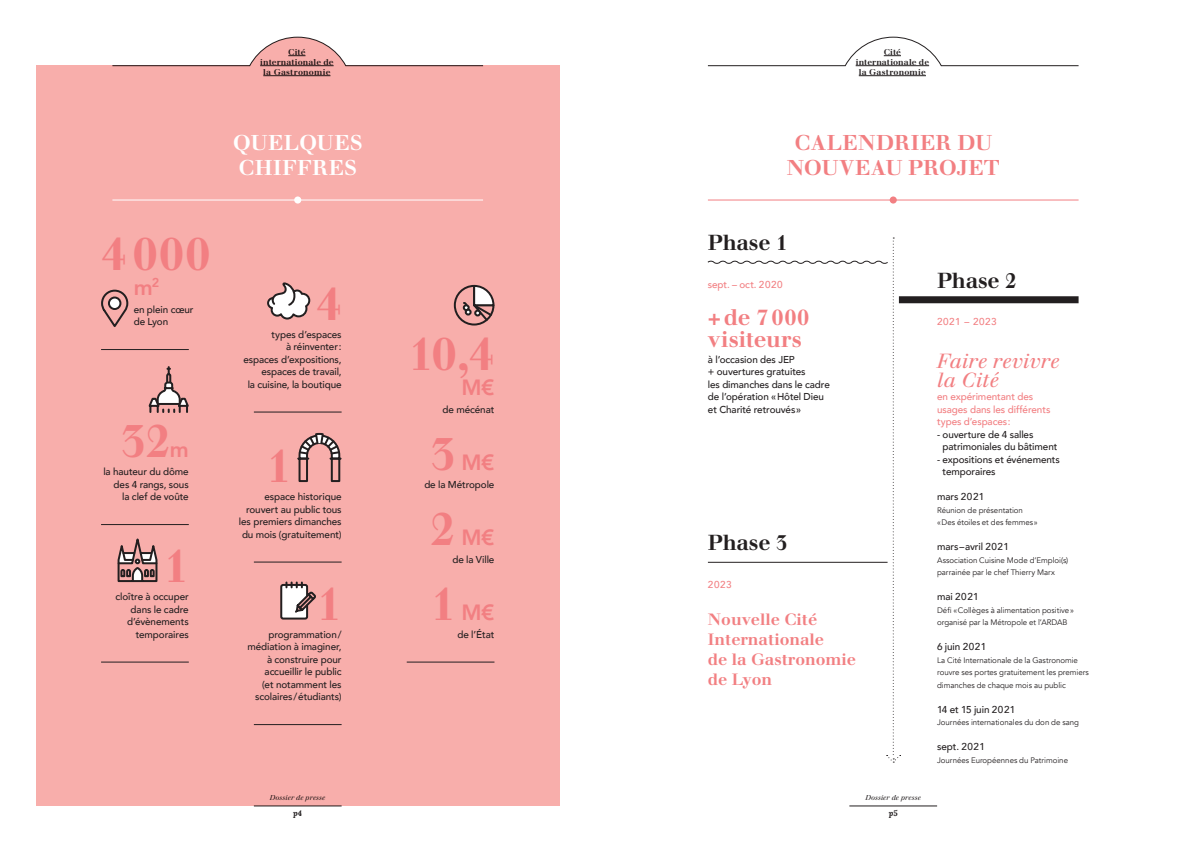
<style>
.page{position:relative;width:1191px;height:842px;background:#fff}
.page>*{position:absolute;margin:0;border:0;box-sizing:border-box;transform-origin:0 0}
.t1{font:700 46px "Justus";letter-spacing:.02em;color:#f27f82}
.t2{font:700 22px/22px "Justus";letter-spacing:.015em;color:#f27f82}
.t3{font:800 22px "Avenir";color:#f27f82}
.t4{font:700 21.3px "Justus";letter-spacing:-.015em;color:#231f20}
.t5{font:700 21px/25.2px "Justus";letter-spacing:.02em;color:#f27f82;text-align:center}
.t6{font:700 21px/25.2px "Justus";letter-spacing:.03em;color:#fff}
.t7{font:20px/19.9px "Justus Italic Oldstyle";letter-spacing:.015em;color:#f27f82}
.t8{font:700 16px/20px "Justus";color:#f27f82}
.t9{font:500 10px/12.5px "Avenir";letter-spacing:-.01em;color:#231f20;text-align:right}
.t10{font:500 10px/12.5px "Avenir";letter-spacing:-.005em;color:#f27f82}
.t11{font:500 10px "Avenir";letter-spacing:.02em;color:#231f20}
.t12{font:500 10px "Avenir";letter-spacing:.055em;color:#f27f82}
.t13{font:500 10px "Avenir";letter-spacing:.015em;color:#231f20}
.t14{font:700 8.3px/10px "Justus";letter-spacing:.015em;color:#231f20;text-align:center}
.t15{font:8px/12.5px "Avenir";letter-spacing:-.005em;color:#231f20}
.t16{font:italic 700 8px "Lora";color:#231f20}
.t17{font:7px "Justus Italic Oldstyle";color:#231f20}
.s1{font-family:"Avenir";font-weight:800;font-size:22px}
.s2{font-family:"Justus";font-weight:700;font-size:46px}
</style>
<div class="page">
<div style="left:36px;top:66px;width:523px;height:740px;background:#f8aeab"></div>
<svg style="left:453px;top:284px;width:42px;height:42px"></svg>
<hr style="left:407px;top:662px;width:87px;height:1px;background:#231f20">
<svg style="left:267px;top:282px;width:44px;height:38px"></svg>
<hr style="left:254px;top:412px;width:87px;height:1px;background:#231f20">
<svg style="left:296px;top:411px;width:46px;height:72px"></svg>
<hr style="left:254px;top:562px;width:87px;height:1px;background:#231f20">
<svg style="left:283px;top:581px;width:33px;height:36px"></svg>
<div style="left:280px;top:584px;width:28px;height:36px;border:2px solid #231f20;border-radius:2px"></div>
<hr style="left:254px;top:724px;width:87px;height:1px;background:#231f20">
<svg style="left:148px;top:366px;width:41px;height:47px"></svg>
<hr style="left:101px;top:524px;width:88px;height:1px;background:#231f20">
<svg style="left:117px;top:538px;width:41px;height:45px"></svg>
<hr style="left:101px;top:662px;width:88px;height:1px;background:#231f20">
<hr style="left:101px;top:349px;width:88px;height:1px;background:#231f20">
<svg style="left:101px;top:289px;width:28px;height:38px"></svg>
<div style="left:109px;top:298px;width:11px;height:11px;background:#fff;border-radius:50%"></div>
<div style="left:108px;top:297px;width:13px;height:13px;border:2px solid #231f20;border-radius:50%"></div>
<hr style="left:112px;top:200px;width:371px;height:1px;background:#fff">
<div style="left:294px;top:196px;width:7px;height:8px;background:#fff;border-radius:50%"></div>
<hr style="left:708px;top:200px;width:370px;height:1px;background:#f27f82">
<div style="left:889px;top:196px;width:7px;height:8px;background:#f27f82;border-radius:50%"></div>
<svg style="left:707px;top:238px;width:193px;height:524px"></svg>
<hr style="left:708px;top:562px;width:179px;height:1px;background:#231f20">
<div style="left:899px;top:296px;width:179px;height:7px;background:#231f20"></div>
<hr style="left:254px;top:806px;width:87px;height:1px;background:#231f20">
<hr style="left:849px;top:806px;width:88px;height:1px;background:#231f20">
<hr style="left:858px;top:75px;width:68px;height:1px;background:#231f20">
<svg style="left:112px;top:37px;width:371px;height:40px"></svg>
<svg style="left:707px;top:37px;width:372px;height:29px"></svg>
<h1 class="t1" style="left:101px;top:225px;width:111px">4000</h1>
<h2 class="t3" style="left:134px;top:270px;width:27px">m<sup>2</sup></h2>
<p class="t9" style="left:134px;top:302px;width:61px;text-align:left">en plein cœur de Lyon</p>
<h1 class="t1" style="left:120px;top:413px;width:70px">32<span class="s1">m</span></h1>
<p class="t9" style="left:103px;top:465px;width:87px">la hauteur du dôme des 4 rangs, sous<br>la clef de voûte</p>
<h1 class="t1" style="left:163px;top:538px;width:27px">1</h1>
<p class="t9" style="left:116px;top:590px;width:75px">cloître à occuper dans le cadre d’évènements temporaires</p>
<p class="t14" style="left:260px;top:47px;width:75px">Cité internationale de la Gastronomie</p>
<p class="t14" style="left:855px;top:47px;width:75px">Cité internationale de la Gastronomie</p>
<h3 class="t6" style="left:233px;top:130px;width:131px">QUELQUES<br>CHIFFRES</h3>
<h3 class="t5" style="left:786px;top:130px;width:214px">CALENDRIER DU<br>NOUVEAU PROJET</h3>
<h1 class="t1" style="left:316px;top:275px;width:27px">4</h1>
<p class="t9" style="left:243px;top:327px;width:100px">types d’espaces<br>à réinventer:<br>espaces d’expositions, espaces de travail,<br>la cuisine, la boutique</p>
<h1 class="t1" style="left:266px;top:438px;width:27px">1</h1>
<p class="t9" style="left:239px;top:490px;width:104px">espace historique rouvert au public tous les premiers dimanches du mois (gratuitement)</p>
<h1 class="t1" style="left:316px;top:575px;width:27px">1</h1>
<p class="t9" style="left:247px;top:627px;width:96px">programmation/ médiation à imaginer, à construire pour accueillir le public<br>(et notamment les scolaires/étudiants)</p>
<p class="t17" style="left:270px;top:793px;width:57px">Dossier de presse</p>
<p class="t16" style="left:293px;top:807px;width:10px">p4</p>
<h1 class="t1" style="left:408px;top:325px;width:88px">10,4</h1>
<h2 class="t3" style="left:461px;top:370px;width:34px">M€</h2>
<p class="t9" style="left:442px;top:402px;width:53px">de mécénat</p>
<h2 class="t3" style="left:430px;top:445px;width:66px"><span class="s2">3</span> M€</h2>
<p class="t9" style="left:424px;top:477px;width:72px">de la Métropole</p>
<h2 class="t3" style="left:430px;top:520px;width:66px"><span class="s2">2</span> M€</h2>
<p class="t9" style="left:452px;top:552px;width:44px">de la Ville</p>
<h2 class="t3" style="left:430px;top:595px;width:66px"><span class="s2">1</span> M€</h2>
<p class="t9" style="left:457px;top:627px;width:39px">de l’État</p>
<h3 class="t4" style="left:708px;top:230px;width:81px">Phase 1</h3>
<p class="t10" style="left:708px;top:277px;width:76px">sept. – oct. 2020</p>
<h2 class="t2" style="left:708px;top:306px;width:103px">+de 7000 visiteurs</h2>
<p class="t9" style="left:708px;top:352px;width:123px;text-align:left">à l’occasion des JEP<br>+ ouvertures gratuites<br>les dimanches dans le cadre de l’opération «Hôtel Dieu et Charité retrouvés»</p>
<h3 class="t4" style="left:708px;top:530px;width:81px">Phase 3</h3>
<p class="t10" style="left:708px;top:577px;width:25px">2023</p>
<h3 class="t8" style="left:708px;top:609px;width:150px">Nouvelle Cité<br>Internationale<br>de la Gastronomie de Lyon</h3>
<p class="t17" style="left:865px;top:793px;width:57px">Dossier de presse</p>
<p class="t16" style="left:888px;top:807px;width:10px">p5</p>
<h3 class="t4" style="left:937px;top:267px;width:81px">Phase 2</h3>
<p class="t12" style="left:937px;top:313px;width:61px">2021 – 2023</p>
<h3 class="t7" style="left:937px;top:351px;width:124px">Faire revivre la Cité</h3>
<p class="t10" style="left:937px;top:390px;width:115px">en expérimentant des usages dans les différents types d’espaces:</p>
<p class="t9" style="left:942px;top:427px;width:116px;text-align:left;text-indent:-5px">- ouverture de 4 salles patrimoniales du bâtiment</p>
<p class="t9" style="left:942px;top:452px;width:119px;text-align:left;text-indent:-5px">- expositions et événements temporaires</p>
<p class="t11" style="left:937px;top:488px;width:49px">mars 2021</p>
<p class="t15" style="left:937px;top:504px;width:102px">Réunion de présentation «Des étoiles et des femmes»</p>
<p class="t9" style="left:937px;top:540px;width:73px">mars–avril 2021</p>
<p class="t15" style="left:937px;top:554px;width:133px">Association Cuisine Mode d’Emploi(s) parrainée par le chef Thierry Marx</p>
<p class="t9" style="left:937px;top:590px;width:43px">mai 2021</p>
<p class="t15" style="left:937px;top:604px;width:138px">Défi «Collèges à alimentation positive» organisé par la Métropole et l’ARDAB</p>
<p class="t13" style="left:937px;top:638px;width:51px">6 juin 2021</p>
<p class="t15" style="left:937px;top:654px;width:153px">La Cité Internationale de la Gastronomie rouvre ses portes gratuitement les premiers dimanches de chaque mois au public</p>
<p class="t9" style="left:937px;top:702px;width:80px">14 et 15 juin 2021</p>
<p class="t15" style="left:937px;top:716px;width:143px">Journées internationales du don de sang</p>
<p class="t11" style="left:937px;top:738px;width:49px">sept. 2021</p>
<p class="t15" style="left:937px;top:754px;width:132px">Journées Européennes du Patrimoine</p>
</div>
